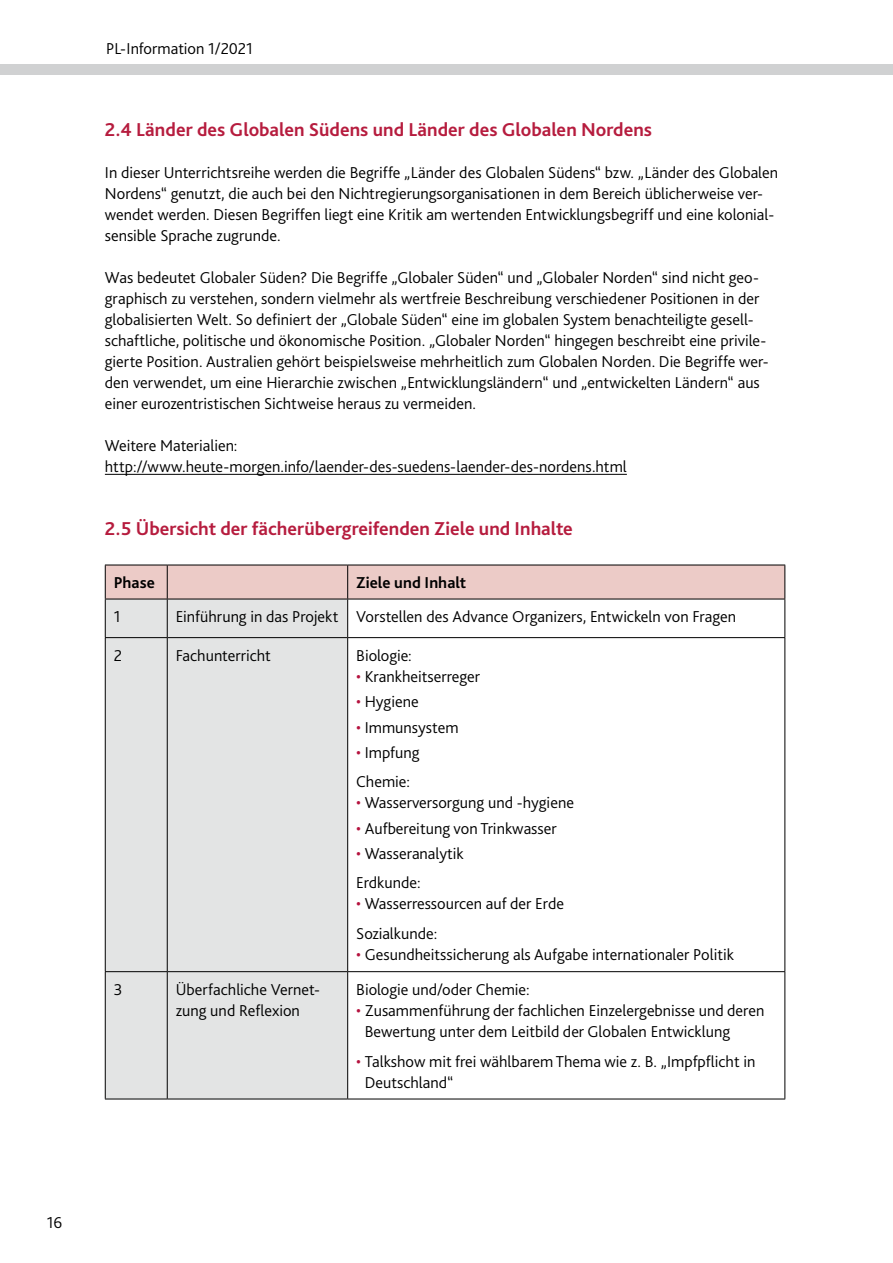
<style>
.page{position:relative;width:893px;height:1263px;background:#fff}
.page>*{position:absolute;margin:0;border:0;box-sizing:border-box;transform-origin:0 0}
.t1{font:700 19.5px "Bliss 2";color:#b61c3e}
.t2{font:300 16.5px/21px "Bliss 2";color:#000}
.t3{font:700 16.5px "Bliss 2";letter-spacing:.005em;color:#000}
.s1{color:#b5123e}
</style>
<div class="page">
<div style="left:0;top:64px;width:893px;height:10px;background:#d0d1d2"></div>
<hr style="left:105px;top:474px;width:522px;height:1px;background:#000">
<div style="left:106px;top:566px;width:678px;height:33px;background:#eccbc7"></div>
<div style="left:106px;top:600px;width:241px;height:499px;background:#e3e4e4"></div>
<hr style="left:105px;top:599px;width:1px;height:38px;background:#000">
<hr style="left:167px;top:599px;width:1px;height:38px;background:#000">
<hr style="left:347px;top:599px;width:1px;height:38px;background:#000">
<hr style="left:105px;top:637px;width:62px;height:1px;background:#000">
<hr style="left:105px;top:638px;width:1px;height:333px;background:#000">
<hr style="left:167px;top:637px;width:181px;height:1px;background:#000">
<hr style="left:167px;top:638px;width:1px;height:333px;background:#000">
<hr style="left:348px;top:637px;width:437px;height:1px;background:#000">
<hr style="left:347px;top:638px;width:1px;height:333px;background:#000">
<hr style="left:105px;top:971px;width:62px;height:1px;background:#000">
<hr style="left:105px;top:972px;width:1px;height:127px;background:#000">
<hr style="left:167px;top:971px;width:181px;height:1px;background:#000">
<hr style="left:167px;top:972px;width:1px;height:127px;background:#000">
<hr style="left:348px;top:971px;width:437px;height:1px;background:#000">
<hr style="left:347px;top:972px;width:1px;height:127px;background:#000">
<hr style="left:105px;top:1099px;width:62px;height:1px;background:#000">
<hr style="left:167px;top:1099px;width:181px;height:1px;background:#000">
<hr style="left:105px;top:599px;width:62px;height:1px;background:#000">
<hr style="left:167px;top:565px;width:1px;height:34px;background:#000">
<hr style="left:167px;top:599px;width:181px;height:1px;background:#000">
<hr style="left:347px;top:565px;width:1px;height:34px;background:#000">
<hr style="left:348px;top:599px;width:437px;height:1px;background:#000">
<hr style="left:784px;top:599px;width:1px;height:38px;background:#000">
<hr style="left:784px;top:638px;width:1px;height:333px;background:#000">
<hr style="left:348px;top:1099px;width:437px;height:1px;background:#000">
<hr style="left:784px;top:972px;width:1px;height:127px;background:#000">
<hr style="left:105px;top:565px;width:62px;height:1px;background:#000">
<hr style="left:105px;top:565px;width:1px;height:34px;background:#000">
<hr style="left:167px;top:565px;width:181px;height:1px;background:#000">
<hr style="left:348px;top:565px;width:437px;height:1px;background:#000">
<hr style="left:784px;top:565px;width:1px;height:34px;background:#000">
<p class="t2" style="left:106px;top:38px;width:148px">PL-Information 1/2021</p>
<h3 class="t1" style="left:105px;top:117px;width:549px">2.4 Länder des Globalen Südens und Länder des Globalen Nordens</h3>
<p class="t2" style="left:105px;top:161px;width:675px">In dieser Unterrichtsreihe werden die Begriffe „Länder des Globalen Südens“ bzw. „Länder des Globalen Nordens“ genutzt, die auch bei den Nichtregierungsorganisationen in dem Bereich üblicherweise ver&shy;wendet werden. Diesen Begriffen liegt eine Kritik am wertenden Entwicklungsbegriff und eine kolonial&shy;sensible Sprache zugrunde.</p>
<p class="t2" style="left:105px;top:266px;width:665px">Was bedeutet Globaler Süden? Die Begriffe „Globaler Süden“ und „Globaler Norden“ sind nicht geo&shy;graphisch zu verstehen, sondern vielmehr als wertfreie Beschreibung verschiedener Positionen in der globalisierten Welt. So definiert der „Globale Süden“ eine im globalen System benachteiligte gesell&shy;schaftliche, politische und ökonomische Position. „Globaler Norden“ hingegen beschreibt eine privile&shy;gierte Position. Australien gehört beispielsweise mehrheitlich zum Globalen Norden. Die Begriffe wer&shy;den verwendet, um eine Hierarchie zwischen „Entwicklungsländern“ und „entwickelten Ländern“ aus einer eurozentristischen Sichtweise heraus zu vermeiden.</p>
<p class="t2" style="left:105px;top:434px;width:523px">Weitere Materialien: http://www.heute-morgen.info/laender-des-suedens-laender-des-nordens.html</p>
<h3 class="t1" style="left:105px;top:516px;width:469px">2.5 Übersicht der fächerübergreifenden Ziele und Inhalte</h3>
<p class="t3" style="left:114px;top:573px;width:43px">Phase</p>
<p class="t3" style="left:356px;top:573px;width:112px">Ziele und Inhalt</p>
<p class="t2" style="left:114px;top:606px;width:8px">1</p>
<p class="t2" style="left:176px;top:606px;width:164px">Einführung in das Projekt</p>
<p class="t2" style="left:356px;top:606px;width:381px">Vorstellen des Advance Organizers, Entwickeln von Fragen</p>
<p class="t2" style="left:114px;top:645px;width:10px">2</p>
<p class="t2" style="left:176px;top:645px;width:97px">Fachunterricht</p>
<p class="t2" style="left:356px;top:645px;width:57px">Biologie:</p>
<p class="t2" style="left:356px;top:666px;width:125px"><span class="s1">•</span> Krankheitserreger</p>
<p class="t2" style="left:356px;top:691px;width:64px"><span class="s1">•</span> Hygiene</p>
<p class="t2" style="left:356px;top:716px;width:104px"><span class="s1">•</span> Immunsystem</p>
<p class="t2" style="left:356px;top:741px;width:65px"><span class="s1">•</span> Impfung</p>
<p class="t2" style="left:356px;top:771px;width:55px">Chemie:</p>
<p class="t2" style="left:356px;top:792px;width:219px"><span class="s1">•</span> Wasserversorgung und -hygiene</p>
<p class="t2" style="left:356px;top:817px;width:202px"><span class="s1">•</span> Aufbereitung von Trinkwasser</p>
<p class="t2" style="left:356px;top:842px;width:109px"><span class="s1">•</span> Wasseranalytik</p>
<p class="t2" style="left:356px;top:872px;width:66px">Erdkunde:</p>
<p class="t2" style="left:356px;top:893px;width:209px"><span class="s1">•</span> Wasserressourcen auf der Erde</p>
<p class="t2" style="left:356px;top:922px;width:83px">Sozialkunde:</p>
<p class="t2" style="left:356px;top:943px;width:379px"><span class="s1">•</span> Gesundheitssicherung als Aufgabe internationaler Politik</p>
<p class="t2" style="left:114px;top:979px;width:10px">3</p>
<p class="t2" style="left:176px;top:979px;width:146px">Überfachliche Vernet&shy;zung und Reflexion</p>
<p class="t2" style="left:356px;top:979px;width:175px">Biologie und/oder Chemie:</p>
<p class="t2" style="left:365px;top:1000px;width:401px;text-indent:-9px"><span class="s1">•</span> Zusammenführung der fachlichen Einzelergebnisse und deren<br>Bewertung unter dem Leitbild der Globalen Entwicklung</p>
<p class="t2" style="left:365px;top:1050px;width:392px;text-indent:-9px"><span class="s1">•</span> Talkshow mit frei wählbarem Thema wie z. B. „Impfpflicht in<br>Deutschland“</p>
<p class="t2" style="left:47px;top:1211px;width:17px">16</p>
</div>
